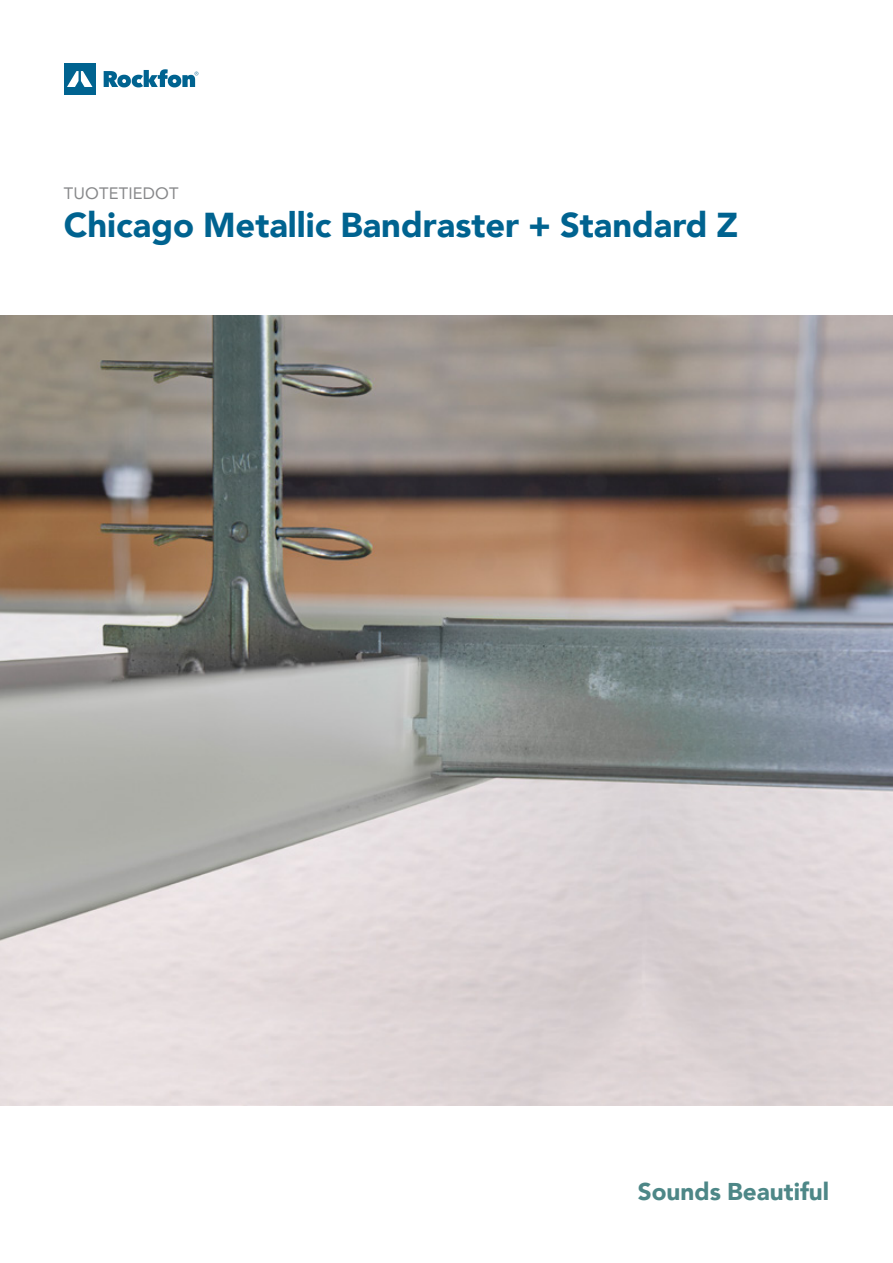
<style>
.page{position:relative;width:893px;height:1263px;background:#fff}
.page>*{position:absolute;margin:0;border:0;box-sizing:border-box;transform-origin:0 0}
.t1{font:900 34.5px "Avenir";color:#006390}
.t2{font:900 24.3px "Avenir";color:#4d8787}
.t3{font:16.5px "Avenir";letter-spacing:.01em;color:#87888a}
</style>
<div class="page">
<img style="left:0;top:316px;width:893px;height:790px">
<svg style="left:104px;top:69px;width:94px;height:18px"></svg>
<div style="left:64px;top:63px;width:32px;height:32px;background:#006390"></div>
<svg style="left:67px;top:71px;width:25px;height:16px"></svg>
<p class="t3" style="left:64px;top:180px;width:116px">TUOTETIEDOT</p>
<p class="t1" style="left:64px;top:196px;width:676px">Chicago Metallic Bandraster + Standard Z</p>
<p class="t2" style="left:638px;top:1170px;width:193px">Sounds Beautiful</p>
</div>
